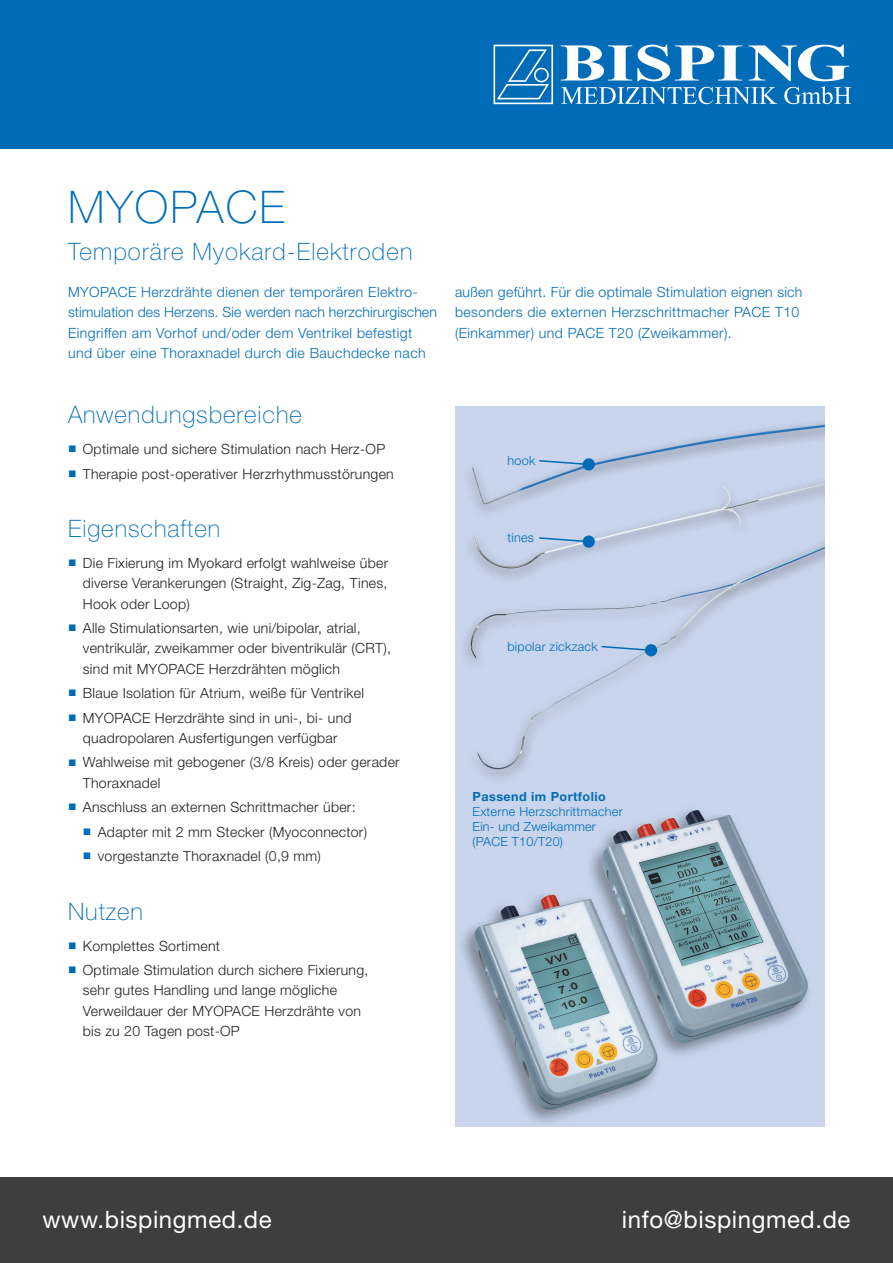
<style>
.page{position:relative;width:893px;height:1263px;background:#fff}
.page>*{position:absolute;margin:0;border:0;box-sizing:border-box;transform-origin:0 0}
.t1{font:100 45px "Helvetica Neue LT Std";letter-spacing:.05em;color:#006cb7}
.t2{font:100 24px "Helvetica Neue LT Std";letter-spacing:.04em;color:#006cb7}
.t3{font:24px "Helvetica Neue LT Std";letter-spacing:.025em;color:#fff}
.t4{font:300 14.1px/20.2px "Helvetica Neue LT Std";letter-spacing:.02em;color:#231f20}
.t5{font:300 14.1px/20.2px "Helvetica Neue LT Std";letter-spacing:.03em;color:#006cb7}
.t6{font:300 12.6px/15.1px "Helvetica Neue LT Std";letter-spacing:.02em;color:#006cb7}
.t7{font:700 12.6px "Helvetica Neue LT Std";letter-spacing:.035em;color:#006cb7}
.s1{font-family:"Arial";font-weight:400;color:#006cb7}
</style>
<div class="page">
<div style="left:0;top:1178px;width:893px;height:85px;background:#3e3e3f"></div>
<div style="left:0;top:0;width:893px;height:149px;background:#006cb7"></div>
<svg style="left:493px;top:45px;width:60px;height:59px"></svg>
<svg style="left:561px;top:45px;width:290px;height:59px"></svg>
<img style="left:455px;top:406px;width:370px;height:721px">
<div style="left:583px;top:458px;width:12px;height:12px;background:#006cb7;border-radius:50%"></div>
<svg style="left:538px;top:459px;width:48px;height:7px"></svg>
<div style="left:583px;top:535px;width:12px;height:13px;background:#006cb7;border-radius:50%"></div>
<svg style="left:538px;top:536px;width:49px;height:7px"></svg>
<div style="left:645px;top:644px;width:12px;height:12px;background:#006cb7;border-radius:50%"></div>
<svg style="left:600px;top:645px;width:48px;height:7px"></svg>
<h1 class="t1" style="left:68px;top:182px;width:218px">MYOPACE</h1>
<h2 class="t2" style="left:68px;top:237px;width:346px">Temporäre Myokard-Elektroden</h2>
<p class="t5" style="left:68px;top:282px;width:370px">MYOPACE Herzdrähte dienen der temporären Elektro&shy;stimulation des Herzens. Sie werden nach herzchirurgischen Eingriffen am Vorhof und/oder dem Ventrikel befestigt und über eine Thoraxnadel durch die Bauchdecke nach</p>
<p class="t5" style="left:455px;top:282px;width:349px">außen geführt. Für die optimale Stimulation eignen sich besonders die externen Herzschrittmacher PACE T10 (Einkammer) und PACE T20 (Zweikammer).</p>
<h2 class="t2" style="left:68px;top:401px;width:235px">Anwendungsbereiche</h2>
<p class="t4" style="left:68px;top:439px;width:319px"><span class="s1">■</span> Optimale und sichere Stimulation nach Herz-OP</p>
<p class="t4" style="left:68px;top:463px;width:327px"><span class="s1">■</span> Therapie post-operativer Herzrhythmusstörungen</p>
<h2 class="t2" style="left:68px;top:515px;width:154px">Eigenschaften</h2>
<p class="t4" style="left:83px;top:553px;width:307px;text-align:justify;text-indent:-15px"><span class="s1">■</span> Die Fixierung im Myokard erfolgt wahlweise über diverse Verankerungen (Straight, Zig-Zag, Tines, Hook oder Loop)</p>
<p class="t4" style="left:83px;top:618px;width:309px;text-indent:-15px"><span class="s1">■</span> Alle Stimulationsarten, wie uni/bipolar, atrial, ventrikulär, zweikammer oder biventrikulär (CRT), sind mit MYOPACE Herzdrähten möglich</p>
<p class="t4" style="left:68px;top:683px;width:298px"><span class="s1">■</span> Blaue Isolation für Atrium, weiße für Ventrikel</p>
<p class="t4" style="left:68px;top:707px;width:285px;text-align:center"><span class="s1">■</span> MYOPACE Herzdrähte sind in uni-, bi- und quadropolaren Ausfertigungen verfügbar</p>
<p class="t4" style="left:83px;top:752px;width:318px;text-indent:-15px"><span class="s1">■</span> Wahlweise mit gebogener (3/8 Kreis) oder gerader<br>Thoraxnadel</p>
<p class="t4" style="left:68px;top:797px;width:289px"><span class="s1">■</span> Anschluss an externen Schrittmacher über:</p>
<p class="t4" style="left:83px;top:821px;width:286px"><span class="s1">■</span> Adapter mit 2 mm Stecker (Myoconnector)</p>
<p class="t4" style="left:83px;top:846px;width:240px"><span class="s1">■</span> vorgestanzte Thoraxnadel (0,9 mm)</p>
<h2 class="t2" style="left:68px;top:897px;width:76px">Nutzen</h2>
<p class="t4" style="left:68px;top:935px;width:154px"><span class="s1">■</span> Komplettes Sortiment</p>
<p class="t4" style="left:83px;top:960px;width:287px;text-indent:-15px"><span class="s1">■</span> Optimale Stimulation durch sichere Fixierung, sehr gutes Handling und lange mögliche Verweildauer der MYOPACE Herzdrähte von bis zu 20 Tagen post-OP</p>
<p class="t6" style="left:507px;top:453px;width:29px">hook</p>
<p class="t6" style="left:507px;top:530px;width:28px">tines</p>
<p class="t6" style="left:507px;top:639px;width:92px">bipolar zickzack</p>
<p class="t7" style="left:473px;top:789px;width:135px">Passend im Portfolio</p>
<p class="t6" style="left:473px;top:804px;width:152px">Externe Herzschrittmacher<br>Ein- und Zweikammer (PACE T10/T20)</p>
<h2 class="t3" style="left:43px;top:1205px;width:231px">www.bispingmed.de</h2>
<h2 class="t3" style="left:622px;top:1205px;width:230px">info@bispingmed.de</h2>
</div>
